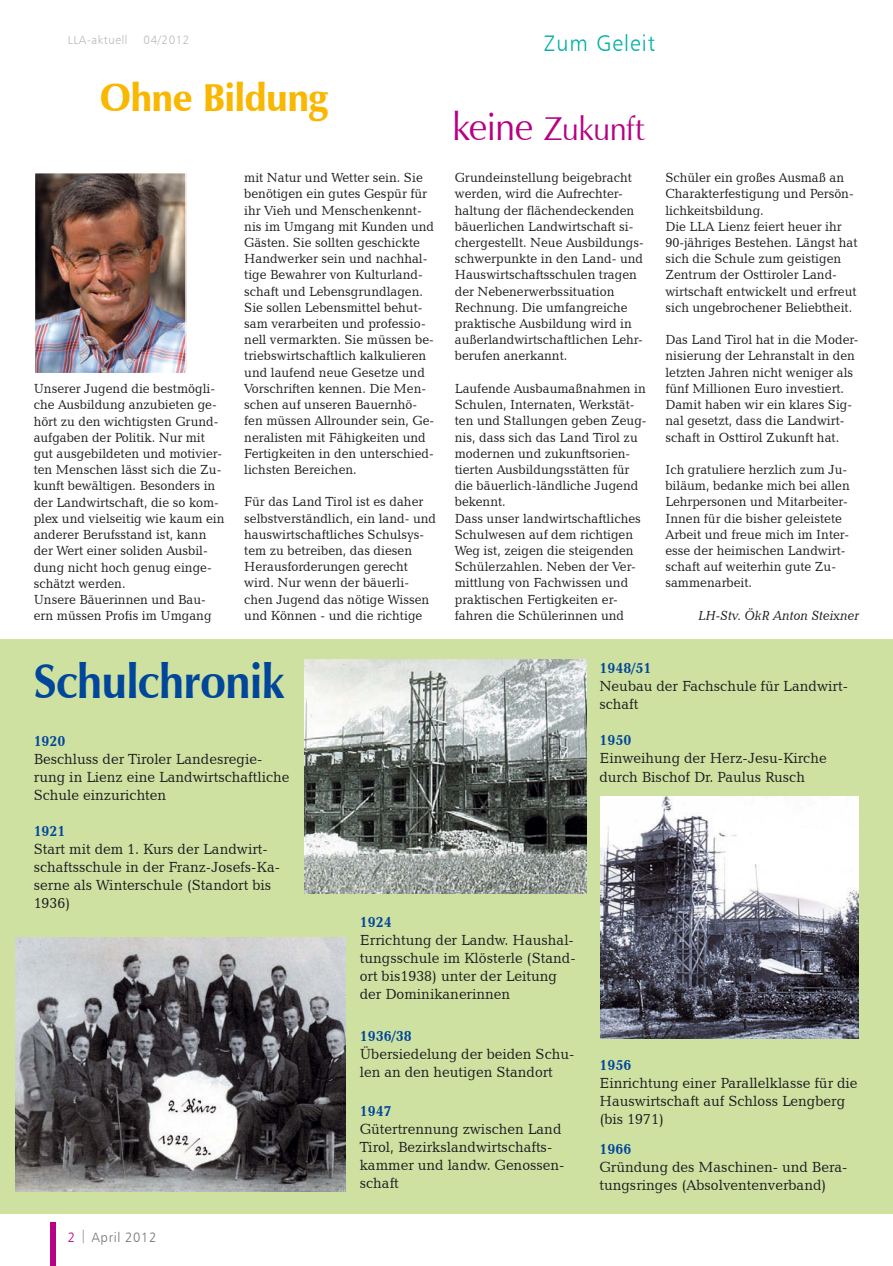
<style>
.page{position:relative;width:893px;height:1266px;background:#fff}
.page>*{position:absolute;margin:0;border:0;box-sizing:border-box;transform-origin:0 0}
.t1{font:700 48px "Zapf Humanist 601 BT";letter-spacing:-.02em;color:#00469b;scale:.95 1}
.t2{font:900 39px "Zapf Humanist 601 BT";letter-spacing:-.02em;color:#f9b700;scale:.95 1}
.t3{font:33px "Zapf Humanist 601 BT";letter-spacing:-.02em;color:#b70084;scale:.95 1}
.t4{font:22.5px "Humanist 777 BT Light B";letter-spacing:.05em;color:#00b0a8}
.t5{font:15px/18px "Candida BT";color:#1b1c20;scale:.95 1}
.t6{font:700 15px "Candida BT";color:#00469b;scale:.95 1}
.t7{font:13.5px/16.2px "Candida BT";color:#1b1c20;scale:.94 1}
.t8{font:italic 13.5px "Candida BT";color:#1b1c20;scale:.94 1}
.t9{font:13.5px "Humanist 777 BT Light B";letter-spacing:.05em;color:#757378}
.t10{font:12px "Humanist 777 BT Light B";letter-spacing:.05em;color:#b8babd}
.s1{font-size:39px}
.s2{color:#b70084}
</style>
<div class="page">
<div style="left:51px;top:1222px;width:5px;height:43px;background:#b70084"></div>
<div style="left:0;top:639px;width:893px;height:575px;background:#cfe1a1"></div>
<img style="left:37px;top:175px;width:147px;height:196px">
<div style="left:34px;top:172px;width:153px;height:202px;border:2px solid #fff"></div>
<img style="left:15px;top:937px;width:330px;height:254px">
<img style="left:304px;top:659px;width:282px;height:234px">
<img style="left:600px;top:796px;width:259px;height:242px">
<p class="t10" style="left:68px;top:33px;width:61px">LLA-aktuell</p>
<p class="t10" style="left:144px;top:33px;width:47px">04/2012</p>
<h3 class="t4" style="left:544px;top:29px;width:112px">Zum Geleit</h3>
<h2 class="t2" style="left:100px;top:73px;width:241px">Ohne Bildung</h2>
<h3 class="t3" style="left:452px;top:108px;width:204px"><span class="s1">keine</span> Zukunft</h3>
<p class="t7" style="left:34px;top:380px;width:204px">Unserer Jugend die bestmögli&shy;che Ausbildung anzubieten ge&shy;hört zu den wichtigsten Grund&shy;aufgaben der Politik. Nur mit gut ausgebildeten und motivier&shy;ten Menschen lässt sich die Zu&shy;kunft bewältigen. Besonders in der Landwirtschaft, die so kom&shy;plex und vielseitig wie kaum ein anderer Berufsstand ist, kann der Wert einer soliden Ausbil&shy;dung nicht hoch genug einge&shy;schätzt werden.<br>Unsere Bäuerinnen und Bau&shy;ern müssen Profis im Umgang</p>
<p class="t7" style="left:244px;top:169px;width:204px">mit Natur und Wetter sein. Sie benötigen ein gutes Gespür für ihr Vieh und Menschenkennt&shy;nis im Umgang mit Kunden und<br>Gästen. Sie sollten geschickte<br>Handwerker sein und nachhal&shy;tige Bewahrer von Kulturland&shy;schaft und Lebensgrundlagen.<br>Sie sollen Lebensmittel behut&shy;sam verarbeiten und professio&shy;nell vermarkten. Sie müssen be&shy;triebswirtschaftlich kalkulieren und laufend neue Gesetze und<br>Vorschriften kennen. Die Men&shy;schen auf unseren Bauernhö&shy;fen müssen Allrounder sein, Ge&shy;neralisten mit Fähigkeiten und<br>Fertigkeiten in den unterschied&shy;lichsten Bereichen.</p>
<p class="t7" style="left:244px;top:493px;width:205px">Für das Land Tirol ist es daher selbstverständlich, ein land- und hauswirtschaftliches Schulsys&shy;tem zu betreiben, das diesen<br>Herausforderungen gerecht wird. Nur wenn der bäuerli&shy;chen Jugend das nötige Wissen und Können - und die richtige</p>
<p class="t7" style="left:455px;top:169px;width:202px">Grundeinstellung beigebracht werden, wird die Aufrechter&shy;haltung der flächendeckenden bäuerlichen Landwirtschaft si&shy;chergestellt. Neue Ausbildungs&shy;schwerpunkte in den Land- und<br>Hauswirtschaftsschulen tragen der Nebenerwerbssituation<br>Rechnung. Die umfangreiche praktische Ausbildung wird in außerlandwirtschaftlichen Lehr&shy;berufen anerkannt.</p>
<p class="t7" style="left:455px;top:380px;width:205px">Laufende Ausbaumaßnahmen in<br>Schulen, Internaten, Werkstät&shy;ten und Stallungen geben Zeug&shy;nis, dass sich das Land Tirol zu modernen und zukunftsorien&shy;tierten Ausbildungsstätten für die bäuerlich-ländliche Jugend bekennt.<br>Dass unser landwirtschaftliches<br>Schulwesen auf dem richtigen<br>Weg ist, zeigen die steigenden<br>Schülerzahlen. Neben der Ver&shy;mittlung von Fachwissen und praktischen Fertigkeiten er&shy;fahren die Schülerinnen und</p>
<p class="t7" style="left:665px;top:169px;width:206px">Schüler ein großes Ausmaß an<br>Charakterfestigung und Persön&shy;lichkeitsbildung.<br>Die LLA Lienz feiert heuer ihr<br>90-jähriges Bestehen. Längst hat sich die Schule zum geistigen<br>Zentrum der Osttiroler Land&shy;wirtschaft entwickelt und erfreut sich ungebrochener Beliebtheit.</p>
<p class="t7" style="left:665px;top:331px;width:207px">Das Land Tirol hat in die Moder&shy;nisierung der Lehranstalt in den letzten Jahren nicht weniger als fünf Millionen Euro investiert.<br>Damit haben wir ein klares Sig&shy;nal gesetzt, dass die Landwirt&shy;schaft in Osttirol Zukunft hat.</p>
<p class="t7" style="left:665px;top:461px;width:198px">Ich gratuliere herzlich zum Ju&shy;biläum, bedanke mich bei allen<br>Lehrpersonen und Mitarbeiter-<br>Innen für die bisher geleistete<br>Arbeit und freue mich im Inter&shy;esse der heimischen Landwirt&shy;schaft auf weiterhin gute Zu&shy;sammenarbeit.</p>
<p class="t8" style="left:698px;top:607px;width:172px">LH-Stv. ÖkR Anton Steixner</p>
<h1 class="t1" style="left:34px;top:651px;width:265px">Schulchronik</h1>
<p class="t6" style="left:34px;top:731px;width:35px">1920</p>
<p class="t5" style="left:34px;top:749px;width:271px">Beschluss der Tiroler Landesregie&shy;rung in Lienz eine Landwirtschaftliche<br>Schule einzurichten</p>
<p class="t6" style="left:34px;top:821px;width:35px">1921</p>
<p class="t5" style="left:34px;top:839px;width:261px">Start mit dem 1. Kurs der Landwirt&shy;schaftsschule in der Franz-Josefs-Ka&shy;serne als Winterschule (Standort bis<br>1936)</p>
<p class="t9" style="left:68px;top:1228px;width:90px"><span class="s2">2</span> | April 2012</p>
<p class="t6" style="left:599px;top:659px;width:56px">1948/51</p>
<p class="t5" style="left:599px;top:677px;width:263px">Neubau der Fachschule für Landwirt&shy;schaft</p>
<p class="t6" style="left:599px;top:731px;width:35px">1950</p>
<p class="t5" style="left:599px;top:749px;width:241px">Einweihung der Herz-Jesu-Kirche durch Bischof Dr. Paulus Rusch</p>
<p class="t6" style="left:360px;top:912px;width:35px">1924</p>
<p class="t5" style="left:360px;top:930px;width:229px">Errichtung der Landw. Haushal&shy;tungsschule im Klösterle (Stand&shy;ort bis1938) unter der Leitung der Dominikanerinnen</p>
<p class="t6" style="left:360px;top:1026px;width:56px">1936/38</p>
<p class="t5" style="left:360px;top:1044px;width:227px">Übersiedelung der beiden Schu&shy;len an den heutigen Standort</p>
<p class="t6" style="left:360px;top:1101px;width:35px">1947</p>
<p class="t5" style="left:360px;top:1119px;width:217px">Gütertrennung zwischen Land<br>Tirol, Bezirkslandwirtschafts&shy;kammer und landw. Genossen&shy;schaft</p>
<p class="t6" style="left:599px;top:1055px;width:35px">1956</p>
<p class="t5" style="left:599px;top:1073px;width:273px">Einrichtung einer Parallelklasse für die<br>Hauswirtschaft auf Schloss Lengberg (bis 1971)</p>
<p class="t6" style="left:599px;top:1139px;width:35px">1966</p>
<p class="t5" style="left:599px;top:1157px;width:262px">Gründung des Maschinen- und Bera&shy;tungsringes (Absolventenverband)</p>
</div>
